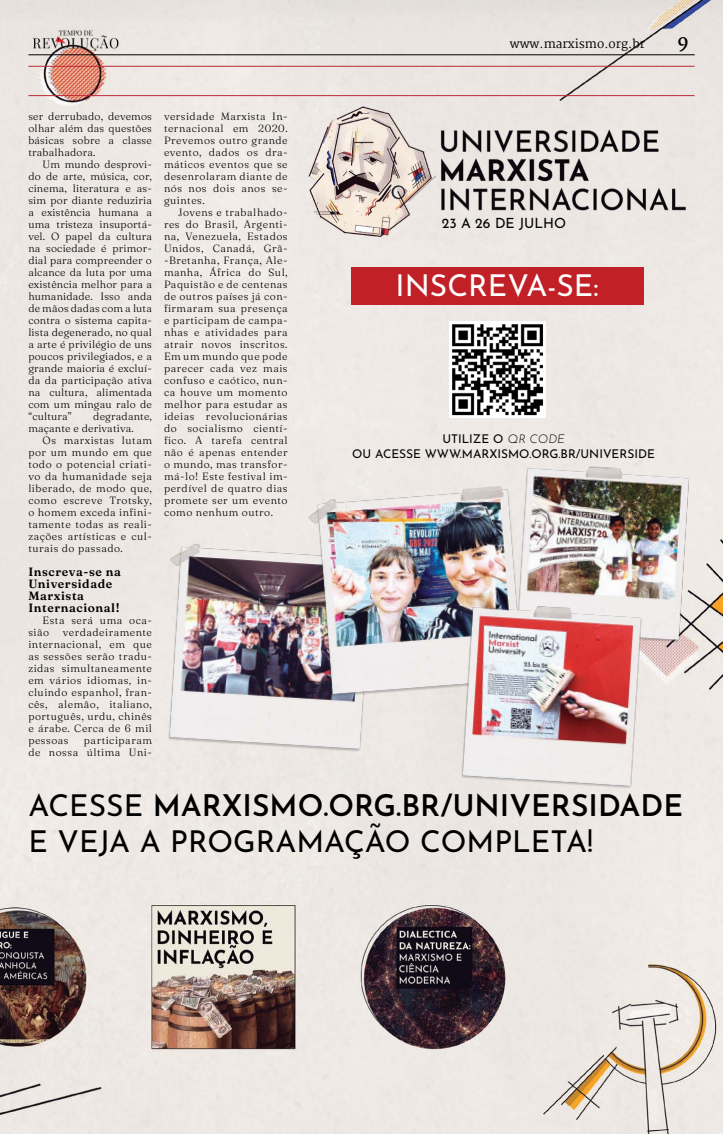
<style>
.page{position:relative;width:723px;height:1134px;background:#fff}
.page>*{position:absolute;margin:0;border:0;box-sizing:border-box;transform-origin:0 0}
.t1{font:30px/36px "Josefin Sans";color:#000}
.t2{font:30px "Josefin Sans";color:#fff}
.t3{font:700 18px "Martel";color:#000}
.t4{font:14px "Josefin Sans";color:#000}
.t5{font:12px/15px "Josefin Sans";color:#000;text-align:center}
.t6{font:600 12px/12px "Fraunces 9 pt";letter-spacing:.05em;color:#000}
.t7{font:12px "Martel";color:#000}
.t8{font:300 10.5px/12px "Fraunces 9 pt";letter-spacing:.05em;color:#000;text-align:justify}
.t9{font:300 10.5px/12px "Fraunces 9 pt";letter-spacing:.02em;color:#000}
.s1{font-weight:300;font-style:italic}
.s2{font-weight:600}
</style>
<div class="page">
<img style="left:0;top:0;width:723px;height:1134px">
<div style="left:351px;top:267px;width:292px;height:38px;background:#c02026"></div>
<hr style="left:28px;top:66px;width:666px;height:1px;background:#bd2832">
<hr style="left:28px;top:95px;width:666px;height:1px;background:#bd2832">
<hr style="left:28px;top:55px;width:667px;height:1px;background:#000">
<img style="left:300px;top:101px;width:395px;height:139px">
<img style="left:449px;top:321px;width:96px;height:96px">
<img style="left:158px;top:542px;width:226px;height:212px">
<img style="left:306px;top:484px;width:201px;height:215px">
<img style="left:507px;top:461px;width:193px;height:187px">
<img style="left:452px;top:601px;width:200px;height:192px">
<p class="t8" style="left:28px;top:110px;width:125px">ser derrubado, devemos olhar além das questões básicas sobre a classe trabalhadora.</p>
<p class="t8" style="left:28px;top:158px;width:125px;text-indent:14px">Um mundo desprovi&shy;do de arte, música, cor, cinema, literatura e as&shy;sim por diante reduziria a existência humana a uma tristeza insuportá&shy;vel. O papel da cultura na sociedade é primor&shy;dial para compreender o alcance da luta por uma existência melhor para a humanidade. Isso anda de mãos dadas com a luta contra o sistema capita&shy;lista degenerado, no qual a arte é privilégio de uns poucos privilegiados, e a grande maioria é excluí&shy;da da participação ativa na cultura, alimentada com um mingau ralo de “cultura”</p>
<p class="t9" style="left:28px;top:410px;width:125px;text-indent:65px">degradante, maçante e derivativa.</p>
<p class="t8" style="left:28px;top:434px;width:125px;text-indent:14px">Os marxistas lutam por um mundo em que todo o potencial criati&shy;vo da humanidade seja liberado, de modo que, como escreve Trotsky, o homem exceda infini&shy;tamente todas as reali&shy;zações artísticas e cul&shy;turais do passado.</p>
<p class="t6" style="left:28px;top:565px;width:94px">Inscreva-se na<br>Universidade<br>Marxista<br>Internacional!</p>
<p class="t8" style="left:28px;top:614px;width:125px;text-indent:14px">Esta será uma oca&shy;sião</p>
<p class="t8" style="left:28px;top:626px;width:125px;text-indent:35px">verdadeiramente internacional, em que as sessões serão tradu&shy;zidas simultaneamente em vários idiomas, in&shy;cluindo espanhol, fran&shy;cês, alemão, italiano, português, urdu, chinês e árabe. Cerca de 6 mil pessoas</p>
<p class="t8" style="left:28px;top:734px;width:125px;text-align:right">participaram<br>de nossa última Uni-</p>
<p class="t8" style="left:164px;top:110px;width:125px">versidade Marxista In&shy;ternacional em 2020.<br>Prevemos outro grande evento, dados os dra&shy;máticos eventos que se desenrolaram diante de nós nos dois anos se&shy;guintes.</p>
<p class="t8" style="left:164px;top:206px;width:125px;text-indent:14px">Jovens e trabalhado&shy;res do Brasil, Argenti&shy;na, Venezuela, Estados Unidos, Canadá, Grã--Bretanha, França, Ale&shy;manha, África do Sul, Paquistão e de centenas de outros países já con&shy;firmaram sua presença e participam de campa&shy;nhas e atividades para atrair novos inscritos.<br>Em um mundo que pode parecer cada vez mais confuso e caótico, nun&shy;ca houve um momento melhor para estudar as ideias revolucionárias do socialismo cientí&shy;fico. A tarefa central não é apenas entender o mundo, mas transfor&shy;má-lo! Este festival im&shy;perdível de quatro dias promete ser um evento como nenhum outro.</p>
<p class="t7" style="left:510px;top:37px;width:137px">www.marxismo.org.br</p>
<h2 class="t3" style="left:677px;top:31px;width:13px">9</h2>
<h3 class="t4" style="left:442px;top:213px;width:126px">23 A 26 DE JULHO</h3>
<h1 class="t2" style="left:396px;top:263px;width:205px">INSCREVA-SE:</h1>
<p class="t5" style="left:352px;top:430px;width:304px">UTILIZE O <span class="s1">QR CODE<br></span>OU ACESSE WWW.MARXISMO.ORG.BR/UNIVERSIDE</p>
<h1 class="t1" style="left:28px;top:785px;width:656px">ACESSE <span class="s2">MARXISMO.ORG.BR/UNIVERSIDADE<br></span>E VEJA A PROGRAMAÇÃO COMPLETA!</h1>
</div>
